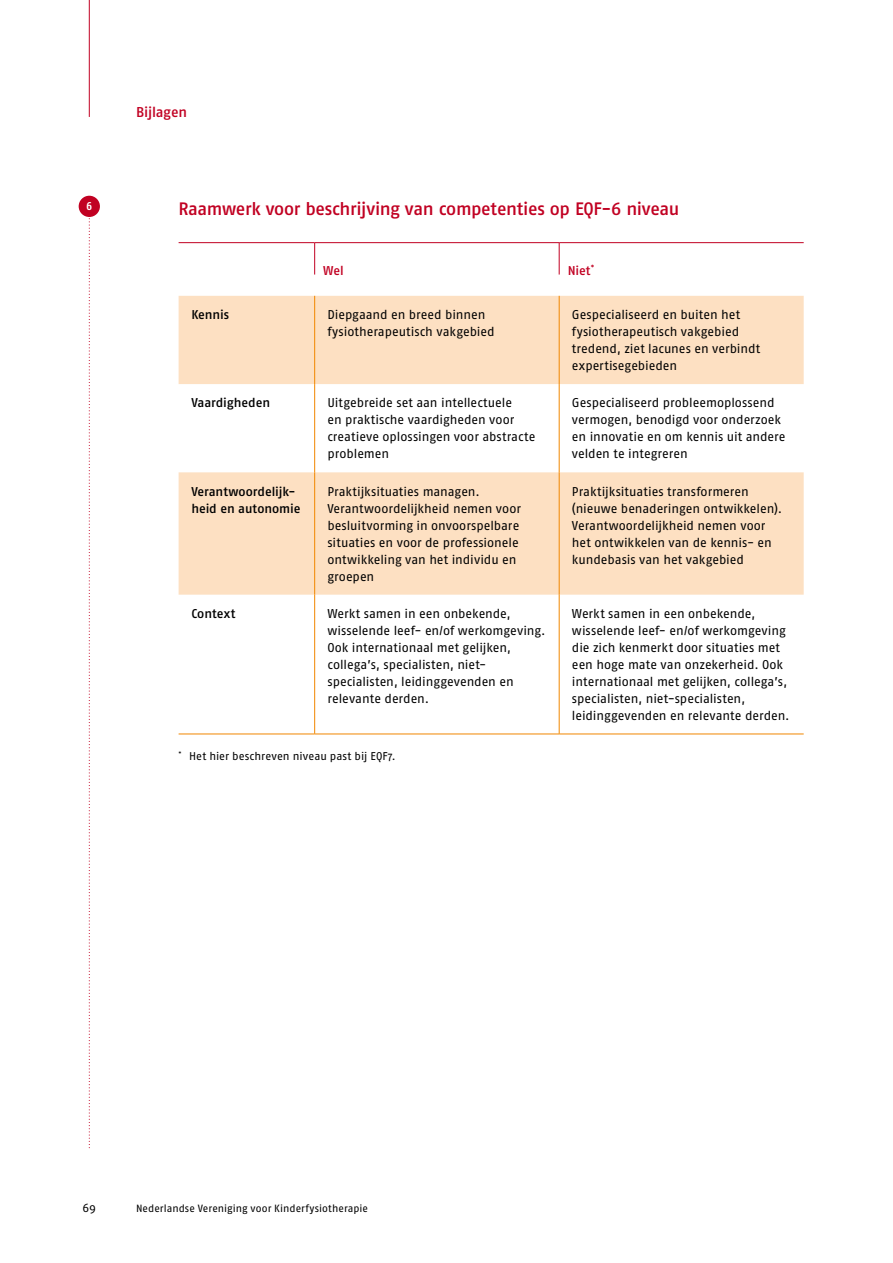
<style>
.page{position:relative;width:893px;height:1263px;background:#fff}
.page>*{position:absolute;margin:0;border:0;box-sizing:border-box;transform-origin:0 0}
.t1{font:500 18px "Fago No";letter-spacing:-.02em;color:#c10122}
.t2{font:500 14.25px "Fago No";letter-spacing:-.015em;color:#c10122}
.t3{font:12.75px/17px "Fago No";letter-spacing:-.005em;color:#000}
.t4{font:500 12.75px/17px "Fago No";letter-spacing:-.005em;color:#000}
.t5{font:500 12.75px "Fago No";letter-spacing:-.01em;color:#c10122}
.t6{font:12px "Fago No";color:#000}
.t7{font:11.25px "Fago No";letter-spacing:.005em;color:#000}
.t8{font:700 11.25px "Fago Co Tf";color:#fff}
.t9{font:10.5px "Fago No";color:#000}
</style>
<div class="page">
<hr style="left:89px;top:0;width:1px;height:117px;background:#c10122">
<svg style="left:179px;top:296px;width:625px;height:299px;fill:#fde0c2"></svg>
<hr style="left:314px;top:243px;width:1px;height:32px;background:#c10122">
<hr style="left:559px;top:243px;width:1px;height:32px;background:#c10122">
<hr style="left:179px;top:242px;width:136px;height:1px;background:#c10122">
<hr style="left:315px;top:242px;width:244px;height:1px;background:#c10122">
<hr style="left:559px;top:242px;width:245px;height:1px;background:#c10122">
<hr style="left:314px;top:296px;width:1px;height:88px;background:#f18700">
<hr style="left:559px;top:296px;width:1px;height:88px;background:#f18700">
<hr style="left:314px;top:384px;width:1px;height:88px;background:#f18700">
<hr style="left:559px;top:384px;width:1px;height:88px;background:#f18700">
<hr style="left:314px;top:472px;width:1px;height:123px;background:#f18700">
<hr style="left:559px;top:472px;width:1px;height:123px;background:#f18700">
<hr style="left:314px;top:595px;width:1px;height:139px;background:#f18700">
<hr style="left:559px;top:595px;width:1px;height:139px;background:#f18700">
<hr style="left:179px;top:734px;width:136px;height:1px;background:#f18700">
<hr style="left:315px;top:734px;width:244px;height:1px;background:#f18700">
<hr style="left:559px;top:734px;width:245px;height:1px;background:#f18700">
<svg style="left:85px;top:216px;width:9px;height:932px"></svg>
<div style="left:79px;top:196px;width:21px;height:21px;background:#c10122;border-radius:50%"></div>
<p class="t8" style="left:86px;top:200px;width:7px">6</p>
<p class="t2" style="left:136px;top:104px;width:53px">Bijlagen</p>
<h1 class="t1" style="left:179px;top:198px;width:502px">Raamwerk voor beschrijving van competenties op EQF-6 niveau</h1>
<p class="t5" style="left:323px;top:263px;width:22px">Wel</p>
<p class="t5" style="left:568px;top:263px;width:28px">Niet<sup>*</sup></p>
<p class="t4" style="left:191px;top:306px;width:39px">Kennis</p>
<p class="t3" style="left:327px;top:306px;width:169px">Diepgaand en breed binnen fysiotherapeutisch vakgebied</p>
<p class="t3" style="left:572px;top:306px;width:190px">Gespecialiseerd en buiten het fysiotherapeutisch vakgebied tredend, ziet lacunes en verbindt expertisegebieden</p>
<p class="t4" style="left:191px;top:394px;width:80px">Vaardigheden</p>
<p class="t3" style="left:327px;top:394px;width:209px">Uitgebreide set aan intellectuele<br>en praktische vaardigheden voor creatieve oplossingen voor abstracte problemen</p>
<p class="t3" style="left:572px;top:394px;width:215px">Gespecialiseerd probleemoplossend vermogen, benodigd voor onderzoek en innovatie en om kennis uit andere velden te integreren</p>
<p class="t4" style="left:191px;top:482px;width:111px">Verantwoordelijk&shy;heid en autonomie</p>
<p class="t3" style="left:327px;top:482px;width:195px">Praktijksituaties managen.<br>Verantwoordelijkheid nemen voor besluitvorming in onvoorspelbare situaties en voor de professionele ontwikkeling van het individu en groepen</p>
<p class="t3" style="left:572px;top:482px;width:212px">Praktijksituaties transformeren (nieuwe benaderingen ontwikkelen).<br>Verantwoordelijkheid nemen voor het ontwikkelen van de kennis- en kundebasis van het vakgebied</p>
<p class="t4" style="left:191px;top:605px;width:46px">Context</p>
<p class="t3" style="left:327px;top:605px;width:220px">Werkt samen in een onbekende, wisselende leef- en/of werkomgeving.<br>Ook internationaal met gelijken, collega’s, specialisten, niet&shy;specialisten, leidinggevenden en relevante derden.</p>
<p class="t3" style="left:572px;top:605px;width:219px">Werkt samen in een onbekende, wisselende leef- en/of werkomgeving die zich kenmerkt door situaties met een hoge mate van onzekerheid. Ook internationaal met gelijken, collega’s, specialisten, niet-specialisten, leidinggevenden en relevante derden.</p>
<p class="t7" style="left:179px;top:750px;width:219px"><sup>*</sup> Het hier beschreven niveau past bij EQF7.</p>
<p class="t6" style="left:82px;top:1201px;width:15px">69</p>
<p class="t9" style="left:136px;top:1202px;width:234px">Nederlandse Vereniging voor Kinderfysiotherapie</p>
</div>
